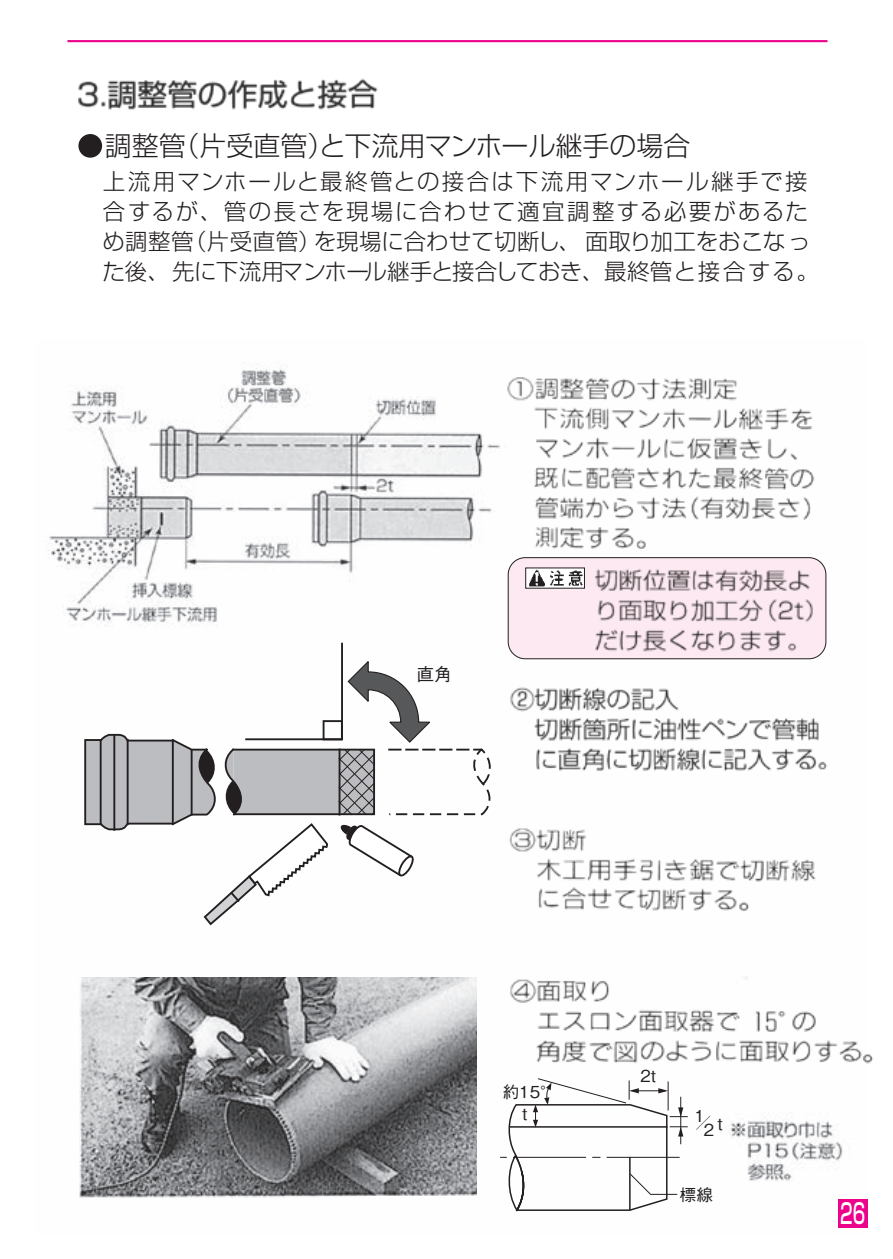
<style>
.page{position:relative;width:893px;height:1259px;background:#fff}
.page>*{position:absolute;margin:0;border:0;box-sizing:border-box;transform-origin:0 0}
.t1{font:500 27.6px "Shin Go Pro";color:#fff;scale:.6 1}
.t2{font:300 27px "Shin Go Pro";color:#231f20}
.t3{font:300 22.5px/30px "Shin Go Pro";letter-spacing:.045em;color:#231f20}
.t4{font:500 18px "Gothic BBB Pro";color:#231f20}
.t5{font:500 16.5px "Gothic BBB Pro";color:#231f20}
</style>
<div class="page">
<img style="left:46px;top:78px;width:827px;height:1150px">
<div style="left:65px;top:129px;width:798px;height:186px;background:#fff"></div>
<div style="left:78px;top:134px;width:24px;height:24px;background:#231f20;border-radius:50%"></div>
<img style="left:79px;top:977px;width:397px;height:220px">
<svg style="left:501px;top:1077px;width:186px;height:136px"></svg>
<div style="left:838px;top:1199px;width:29px;height:28px;background:#ed028c"></div>
<hr style="left:67px;top:40px;width:760px;height:2px;background:#ed028c">
<p class="t2" style="left:105px;top:124px;width:587px">調整管（片受直管）と下流用マンホール継手の場合</p>
<p class="t3" style="left:103px;top:163px;width:718px">上流用マンホールと最終管との接合は下流用マンホール継手で接合するが、管の長さを現場に合わせて適宜調整する必要があるため調整管（片受直管）を現場に合わせて切断し、面取り加工をおこなった後、先に下流用マンホール継手と接合しておき、最終管と接合する。</p>
<p class="t4" style="left:417px;top:660px;width:37px">直角</p>
<p class="t5" style="left:503px;top:1078px;width:56px">約15°</p>
<p class="t5" style="left:522px;top:1100px;width:7px">t</p>
<p class="t5" style="left:640px;top:1062px;width:17px">2t</p>
<p class="t5" style="left:695px;top:1102px;width:12px">1</p>
<p class="t5" style="left:695px;top:1112px;width:20px">／ 2</p>
<p class="t5" style="left:717px;top:1110px;width:7px">t</p>
<p class="t5" style="left:680px;top:1181px;width:34px">標線</p>
<p class="t1" style="left:840px;top:1190px;width:43px">26</p>
</div>
